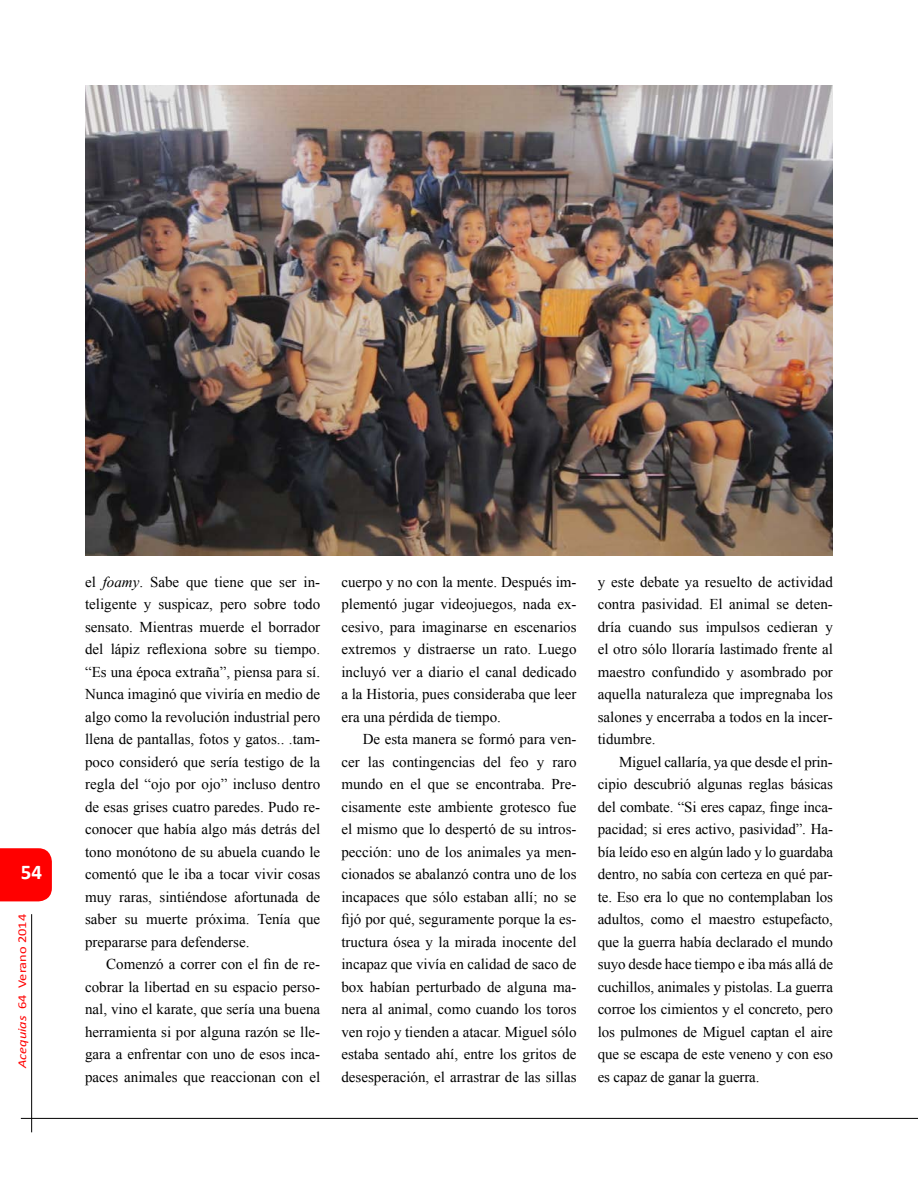
<style>
.page{position:relative;width:918px;height:1188px;background:#fff}
.page>*{position:absolute;margin:0;border:0;box-sizing:border-box;transform-origin:0 0}
.t1{font:700 21px "Calibri";color:#fff}
.t2{font:15px/22.5px "Times New Roman";color:#000;text-align:justify}
.t3{font:12px "Calibri";color:#f00;scale:1.2 1}
.s1{font-style:italic}
</style>
<div class="page">
<hr style="left:21px;top:1118px;width:897px;height:1px;background:#000">
<div style="left:0;top:848px;width:52px;height:53px;background:#f00"></div>
<hr style="left:31px;top:914px;width:1px;height:218px;background:#000">
<img style="left:85px;top:85px;width:748px;height:470px">
<h1 class="t1" style="left:21px;top:859px;width:23px">54</h1>
<p class="t3" style="left:15px;top:1068px;width:130px;rotate:-90deg"><span class="s1">Acequias</span> 64 Verano 2014</p>
<p class="t2" style="left:85px;top:570px;width:237px">el <span class="s1">foamy</span>. Sabe que tiene que ser in&shy;teligente y suspicaz, pero sobre todo sensato. Mientras muerde el borrador del lápiz reflexiona sobre su tiempo. “Es una época extraña”, piensa para sí.<br>Nunca imaginó que viviría en medio de algo como la revolución industrial pero llena de pantallas, fotos y gatos.. .tam&shy;poco consideró que sería testigo de la regla del “ojo por ojo” incluso dentro de esas grises cuatro paredes. Pudo re&shy;conocer que había algo más detrás del tono monótono de su abuela cuando le comentó que le iba a tocar vivir cosas muy raras, sintiéndose afortunada de saber su muerte próxima. Tenía que prepararse para defenderse.</p>
<p class="t2" style="left:85px;top:953px;width:237px;text-indent:21px">Comenzó a correr con el fin de re&shy;cobrar la libertad en su espacio perso&shy;nal, vino el karate, que sería una buena herramienta si por alguna razón se lle&shy;gara a enfrentar con uno de esos inca&shy;paces animales que reaccionan con el</p>
<p class="t2" style="left:341px;top:570px;width:237px">cuerpo y no con la mente. Después im&shy;plementó jugar videojuegos, nada ex&shy;cesivo, para imaginarse en escenarios extremos y distraerse un rato. Luego incluyó ver a diario el canal dedicado a la Historia, pues consideraba que leer era una pérdida de tiempo.</p>
<p class="t2" style="left:341px;top:728px;width:237px;text-indent:21px">De esta manera se formó para ven&shy;cer las contingencias del feo y raro mundo en el que se encontraba. Pre&shy;cisamente este ambiente grotesco fue el mismo que lo despertó de su intros&shy;pección: uno de los animales ya men&shy;cionados se abalanzó contra uno de los incapaces que sólo estaban allí; no se fijó por qué, seguramente porque la es&shy;tructura ósea y la mirada inocente del incapaz que vivía en calidad de saco de box habían perturbado de alguna ma&shy;nera al animal, como cuando los toros ven rojo y tienden a atacar. Miguel sólo estaba sentado ahí, entre los gritos de desesperación, el arrastrar de las sillas</p>
<p class="t2" style="left:598px;top:570px;width:237px">y este debate ya resuelto de actividad contra pasividad. El animal se deten&shy;dría cuando sus impulsos cedieran y el otro sólo lloraría lastimado frente al maestro confundido y asombrado por aquella naturaleza que impregnaba los salones y encerraba a todos en la incer&shy;tidumbre.</p>
<p class="t2" style="left:598px;top:750px;width:237px;text-indent:21px">Miguel callaría, ya que desde el prin&shy;cipio descubrió algunas reglas básicas del combate. “Si eres capaz, finge inca&shy;pacidad; si eres activo, pasividad”. Ha&shy;bía leído eso en algún lado y lo guardaba dentro, no sabía con certeza en qué par&shy;te. Eso era lo que no contemplaban los adultos, como el maestro estupefacto, que la guerra había declarado el mundo suyo desde hace tiempo e iba más allá de cuchillos, animales y pistolas. La guerra corroe los cimientos y el concreto, pero los pulmones de Miguel captan el aire que se escapa de este veneno y con eso es capaz de ganar la guerra.</p>
</div>
